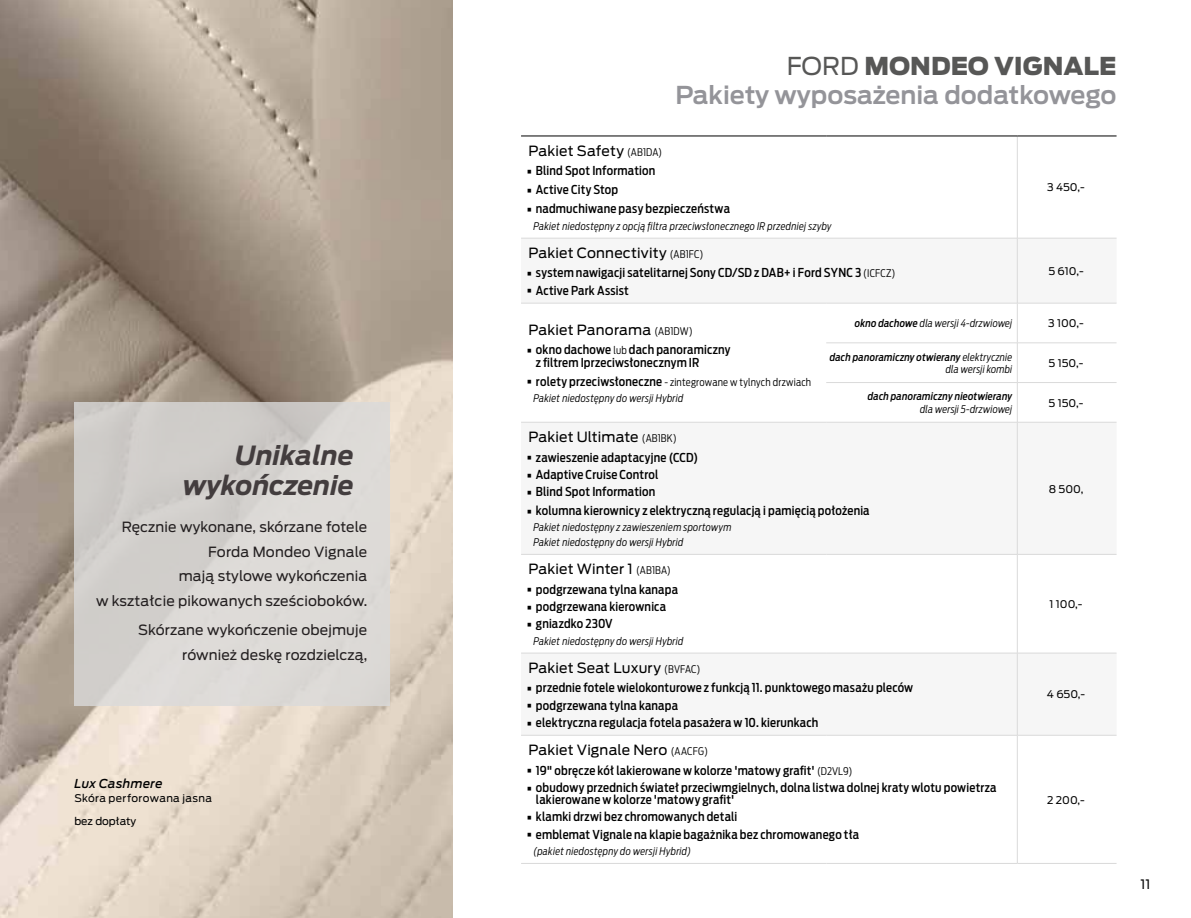
<style>
.page{position:relative;width:1191px;height:918px;background:#fff}
.page>*{position:absolute;margin:0;border:0;box-sizing:border-box;transform-origin:0 0}
.t1{font:italic 700 26.25px/29.8px "Ford Antenna";color:#433d3e;text-align:right}
.t2{font:600 24.5px/29.4px "Ford Antenna";color:#949499;text-align:right}
.t3{font:14px/24.5px "Ford Antenna";letter-spacing:.01em;color:#231f20;text-align:right}
.t4{font:14px "Ford Antenna";letter-spacing:.01em;color:#000}
.t5{font:12.95px "Ford Antenna";color:#000}
.t6{font:500 12.25px/12.2px "Ford Antenna Cond";letter-spacing:.015em;color:#000}
.t7{font:italic 500 12.25px "Ford Antenna";letter-spacing:.025em;color:#000}
.t8{font:italic 300 10.5px/16.4px "Ford Antenna Cond";letter-spacing:.025em;color:#000}
.t9{font:10.5px "Ford Antenna";color:#000}
.t10{font:italic 500 10.5px "Ford Antenna Cond";letter-spacing:.015em;color:#000}
.t11{font:10.5px "Ford Antenna";letter-spacing:.03em;color:#000}
.s1{font-weight:400;color:#575756}
.s2{font-weight:900;color:#575756}
.s3{font-family:"Ford Antenna Cond";font-weight:300;font-size:10.5px}
.s4{font-family:"Ford Antenna";font-weight:600;font-size:17.5px}
.s5{font-weight:300;font-size:10.5px}
.s6{font-family:"Ford Antenna";font-weight:600;font-style:normal;font-size:17.5px}
.s7{font-weight:500;font-style:normal;font-size:12.25px}
.s8{font-style:normal}
.s9{font-weight:500}
</style>
<div class="page">
<img style="left:0;top:0;width:453px;height:918px">
<svg style="left:521px;top:239px;width:595px;height:496px;fill:#f6f6f6"></svg>
<hr style="left:1017px;top:136px;width:1px;height:102px;background:#dadada">
<hr style="left:521px;top:238px;width:305px;height:1px;background:#dadada">
<hr style="left:826px;top:238px;width:191px;height:1px;background:#dadada">
<hr style="left:1017px;top:238px;width:99px;height:1px;background:#dadada">
<hr style="left:1017px;top:238px;width:1px;height:65px;background:#dadada">
<hr style="left:521px;top:303px;width:305px;height:1px;background:#dadada">
<hr style="left:826px;top:303px;width:191px;height:1px;background:#dadada">
<hr style="left:1017px;top:303px;width:99px;height:1px;background:#dadada">
<hr style="left:1017px;top:303px;width:1px;height:40px;background:#dadada">
<hr style="left:826px;top:342px;width:191px;height:1px;background:#dadada">
<hr style="left:1017px;top:342px;width:99px;height:1px;background:#dadada">
<hr style="left:1017px;top:343px;width:1px;height:39px;background:#dadada">
<hr style="left:1017px;top:383px;width:1px;height:39px;background:#dadada">
<hr style="left:826px;top:382px;width:191px;height:1px;background:#dadada">
<hr style="left:1017px;top:382px;width:99px;height:1px;background:#dadada">
<hr style="left:521px;top:422px;width:305px;height:1px;background:#dadada">
<hr style="left:826px;top:422px;width:191px;height:1px;background:#dadada">
<hr style="left:1017px;top:422px;width:99px;height:1px;background:#dadada">
<hr style="left:1017px;top:422px;width:1px;height:132px;background:#dadada">
<hr style="left:521px;top:554px;width:305px;height:1px;background:#dadada">
<hr style="left:826px;top:554px;width:191px;height:1px;background:#dadada">
<hr style="left:1017px;top:554px;width:99px;height:1px;background:#dadada">
<hr style="left:1017px;top:554px;width:1px;height:99px;background:#dadada">
<hr style="left:521px;top:653px;width:305px;height:1px;background:#dadada">
<hr style="left:826px;top:653px;width:191px;height:1px;background:#dadada">
<hr style="left:1017px;top:653px;width:99px;height:1px;background:#dadada">
<hr style="left:1017px;top:653px;width:1px;height:82px;background:#dadada">
<hr style="left:521px;top:735px;width:305px;height:1px;background:#dadada">
<hr style="left:826px;top:735px;width:191px;height:1px;background:#dadada">
<hr style="left:1017px;top:735px;width:99px;height:1px;background:#dadada">
<hr style="left:1017px;top:735px;width:1px;height:128px;background:#dadada">
<hr style="left:521px;top:863px;width:305px;height:1px;background:#dadada">
<hr style="left:826px;top:863px;width:191px;height:1px;background:#dadada">
<hr style="left:1017px;top:863px;width:99px;height:1px;background:#dadada">
<hr style="left:521px;top:136px;width:305px;height:1px;background:#000">
<hr style="left:826px;top:136px;width:191px;height:1px;background:#000">
<hr style="left:1017px;top:136px;width:99px;height:1px;background:#000">
<div style="left:74px;top:402px;width:316px;height:303px;background:#dadada"></div>
<h1 class="t1" style="left:183px;top:438px;width:173px">Unikalne wykończenie</h1>
<p class="t3" style="left:96px;top:513px;width:273px">Ręcznie wykonane, skórzane fotele<br>Forda Mondeo Vignale<br>mają stylowe wykończenia<br>w kształcie pikowanych sześcioboków.</p>
<p class="t3" style="left:138px;top:616px;width:231px">Skórzane wykończenie obejmuje również deskę rozdzielczą,</p>
<p class="t7" style="left:74px;top:773px;width:90px">Lux Cashmere</p>
<p class="t11" style="left:74px;top:789px;width:139px">Skóra perforowana jasna</p>
<p class="t9" style="left:74px;top:812px;width:63px">bez dopłaty</p>
<h2 class="t2" style="left:675px;top:49px;width:443px"><span class="s1">FORD</span> <span class="s2">MONDEO VIGNALE<br></span>Pakiety wyposażenia dodatkowego</h2>
<p class="t4" style="left:528px;top:138px;width:135px">Pakiet Safety <span class="s3">(AB1DA)</span></p>
<p class="t6" style="left:526px;top:163px;width:131px"><span class="s4">•</span> Blind Spot Information</p>
<p class="t6" style="left:526px;top:182px;width:94px"><span class="s4">•</span> Active City Stop</p>
<p class="t6" style="left:526px;top:201px;width:205px"><span class="s4">•</span> nadmuchiwane pasy bezpieczeństwa</p>
<p class="t8" style="left:533px;top:216px;width:300px">Pakiet niedostępny z opcją filtra przeciwsłonecznego IR przedniej szyby</p>
<p class="t4" style="left:528px;top:241px;width:176px">Pakiet Connectivity <span class="s3">(AB1FC)</span></p>
<p class="t6" style="left:526px;top:265px;width:371px"><span class="s4">•</span> system nawigacji satelitarnej Sony CD/SD z DAB+ i Ford SYNC 3 <span class="s5">(ICFCZ)</span></p>
<p class="t6" style="left:526px;top:283px;width:104px"><span class="s4">•</span> Active Park Assist</p>
<p class="t9" style="left:1047px;top:178px;width:39px">3 450,-</p>
<p class="t9" style="left:1048px;top:262px;width:37px">5 610,-</p>
<p class="t4" style="left:528px;top:317px;width:166px">Pakiet Panorama <span class="s3">(AB1DW)</span></p>
<p class="t6" style="left:536px;top:342px;width:196px;text-indent:-10px"><span class="s4">•</span> okno dachowe <span class="s5">lub</span> dach panoramiczny z filtrem Iprzeciwsłonecznym IR</p>
<p class="t8" style="left:533px;top:372px;width:279px;text-indent:-7px"><span class="s6">•</span> <span class="s7">rolety przeciwsłoneczne</span> <span class="s8">- zintegrowane w tylnych drzwiach<br></span>Pakiet niedostępny do wersji Hybrid</p>
<p class="t8" style="left:855px;top:314px;width:159px"><span class="s9">okno dachowe</span> dla wersji 4-drzwiowej</p>
<p class="t9" style="left:1048px;top:314px;width:37px">3 100,-</p>
<p class="t8" style="left:829px;top:349px;width:184px;line-height:12.6px;text-align:right"><span class="s9">dach panoramiczny otwierany</span> elektrycznie dla wersji kombi</p>
<p class="t9" style="left:1048px;top:354px;width:36px">5 150,-</p>
<p class="t10" style="left:868px;top:387px;width:146px">dach panoramiczny nieotwierany</p>
<p class="t8" style="left:920px;top:399px;width:94px">dla wersji 5-drzwiowej</p>
<p class="t9" style="left:1048px;top:394px;width:36px">5 150,-</p>
<p class="t4" style="left:528px;top:425px;width:150px">Pakiet Ultimate <span class="s3">(AB1BK)</span></p>
<p class="t6" style="left:526px;top:449px;width:174px"><span class="s4">•</span> zawieszenie adaptacyjne (CCD)</p>
<p class="t6" style="left:526px;top:467px;width:134px"><span class="s4">•</span> Adaptive Cruise Control</p>
<p class="t6" style="left:526px;top:484px;width:131px"><span class="s4">•</span> Blind Spot Information</p>
<p class="t6" style="left:526px;top:503px;width:345px"><span class="s4">•</span> kolumna kierownicy z elektryczną regulacją i pamięcią położenia</p>
<p class="t8" style="left:533px;top:519px;width:200px;line-height:14.5px">Pakiet niedostępny z zawieszeniem sportowym<br>Pakiet niedostępny do wersji Hybrid</p>
<p class="t4" style="left:528px;top:557px;width:144px">Pakiet Winter 1 <span class="s3">(AB1BA)</span></p>
<p class="t6" style="left:526px;top:581px;width:154px"><span class="s4">•</span> podgrzewana tylna kanapa</p>
<p class="t6" style="left:526px;top:599px;width:142px"><span class="s4">•</span> podgrzewana kierownica</p>
<p class="t6" style="left:526px;top:616px;width:88px"><span class="s4">•</span> gniazdko 230V</p>
<p class="t8" style="left:533px;top:631px;width:151px">Pakiet niedostępny do wersji Hybrid</p>
<p class="t4" style="left:528px;top:655px;width:173px">Pakiet Seat Luxury <span class="s3">(BVFAC)</span></p>
<p class="t6" style="left:526px;top:680px;width:389px"><span class="s4">•</span> przednie fotele wielokonturowe z funkcją 11. punktowego masażu pleców</p>
<p class="t6" style="left:526px;top:697px;width:154px"><span class="s4">•</span> podgrzewana tylna kanapa</p>
<p class="t6" style="left:526px;top:715px;width:294px"><span class="s4">•</span> elektryczna regulacja fotela pasażera w 10. kierunkach</p>
<p class="t4" style="left:528px;top:738px;width:181px">Pakiet Vignale Nero <span class="s3">(AACFG)</span></p>
<p class="t6" style="left:526px;top:762px;width:328px"><span class="s4">•</span> 19" obręcze kół lakierowane w kolorze 'matowy grafit' <span class="s5">(D2VL9)</span></p>
<p class="t6" style="left:536px;top:779px;width:462px;text-indent:-10px"><span class="s4">•</span> obudowy przednich świateł przeciwmgielnych, dolna listwa dolnej kraty wlotu powietrza lakierowane w kolorze 'matowy grafit'</p>
<p class="t6" style="left:526px;top:809px;width:213px"><span class="s4">•</span> klamki drzwi bez chromowanych detali</p>
<p class="t6" style="left:526px;top:826px;width:335px"><span class="s4">•</span> emblemat Vignale na klapie bagażnika bez chromowanego tła</p>
<p class="t8" style="left:533px;top:841px;width:159px">(pakiet niedostępny do wersji Hybrid)</p>
<p class="t9" style="left:1048px;top:480px;width:36px">8 500,</p>
<p class="t9" style="left:1049px;top:595px;width:35px">1 100,-</p>
<p class="t9" style="left:1046px;top:685px;width:40px">4 650,-</p>
<p class="t9" style="left:1047px;top:790px;width:39px">2 200,-</p>
<p class="t5" style="left:1140px;top:873px;width:12px">11</p>
</div>
